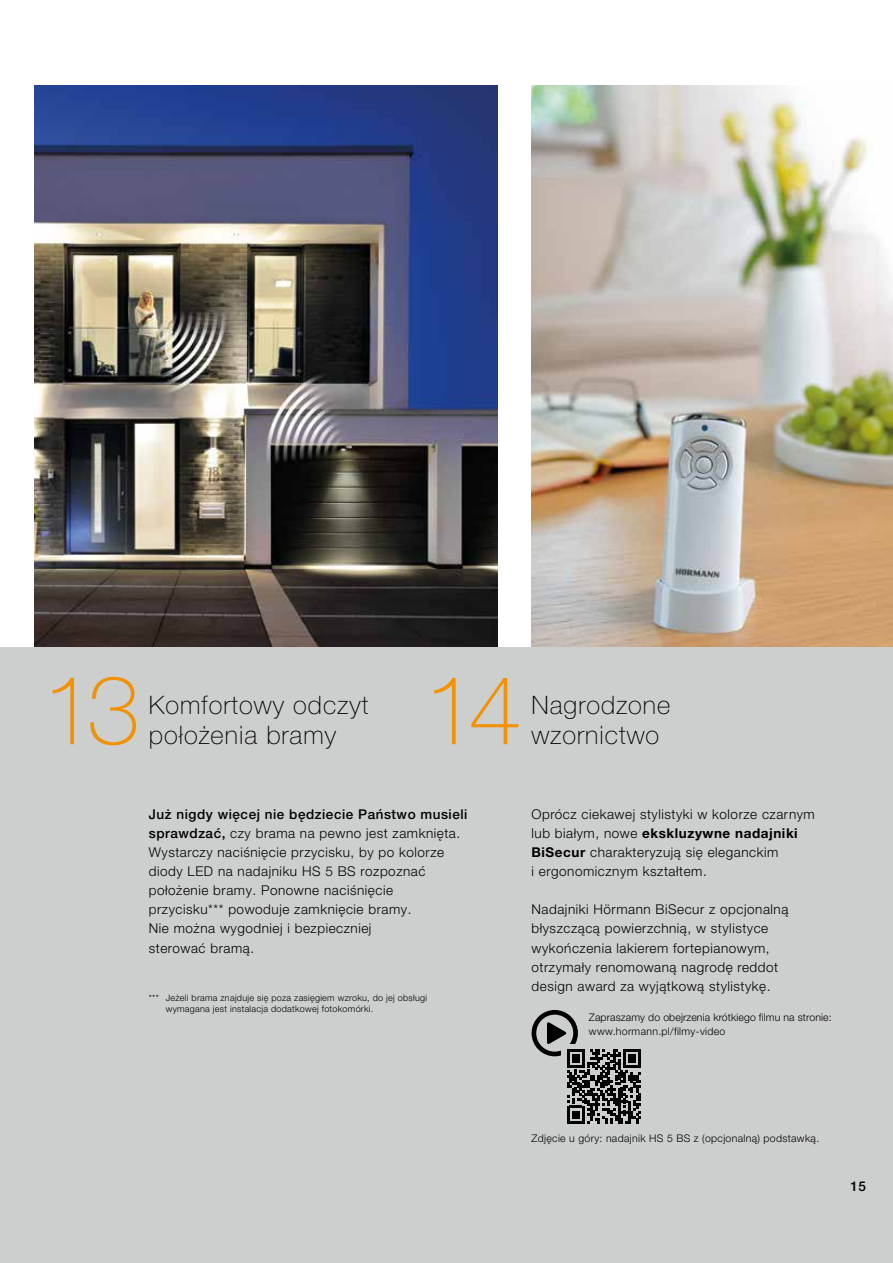
<style>
.page{position:relative;width:893px;height:1263px;background:#fff}
.page>*{position:absolute;margin:0;border:0;box-sizing:border-box;transform-origin:0 0}
.t1{font:100 96px "Hoermann Helvetica Neue";color:#f39200}
.t2{font:100 25.5px/29.7px "Hoermann Helvetica Neue";letter-spacing:.04em;color:#000}
.t3{font:300 13.5px/19.2px "Hoermann Helvetica Neue";letter-spacing:.04em;color:#000}
.t4{font:500 13.5px "Hoermann Helvetica Neue";color:#000}
.t5{font:300 10.5px/14.9px "Hoermann Helvetica Neue";letter-spacing:.01em;color:#000}
.t6{font:300 10.5px "Hoermann Helvetica Neue";letter-spacing:.03em;color:#000}
.t7{font:300 9px/10.6px "Hoermann Helvetica Neue";letter-spacing:.03em;color:#000}
.s1{font-weight:500}
.s2{font-weight:700}
</style>
<div class="page">
<div style="left:0;top:646px;width:893px;height:617px;background:#cdcece"></div>
<img style="left:34px;top:85px;width:463px;height:561px">
<svg style="left:532px;top:1010px;width:109px;height:113px"></svg>
<img style="left:531px;top:85px;width:362px;height:561px">
<h1 class="t1" style="left:42px;top:642px;width:100px">13</h1>
<h1 class="t1" style="left:424px;top:642px;width:100px">14</h1>
<h2 class="t2" style="left:149px;top:689px;width:221px">Komfortowy odczyt położenia bramy</h2>
<h2 class="t2" style="left:531px;top:689px;width:140px">Nagrodzone wzornictwo</h2>
<p class="t3" style="left:149px;top:803px;width:320px"><span class="s1">Już nigdy więcej nie będziecie Państwo musieli sprawdzać,</span> czy brama na pewno jest zamknięta.<br>Wystarczy naciśnięcie przycisku, by po kolorze diody LED na nadajniku HS 5 BS rozpoznać położenie bramy. Ponowne naciśnięcie przycisku*** powoduje zamknięcie bramy.<br>Nie można wygodniej i bezpieczniej<br>sterować bramą.</p>
<p class="t7" style="left:166px;top:992px;width:263px;text-indent:-17px">*** Jeżeli brama znajduje się poza zasięgiem wzroku, do jej obsługi wymagana jest instalacja dodatkowej fotokomórki.</p>
<p class="t3" style="left:531px;top:803px;width:285px">Oprócz ciekawej stylistyki w kolorze czarnym lub białym, nowe <span class="s2">ekskluzywne nadajniki BiSecur</span> charakteryzują się eleganckim<br>i ergonomicznym kształtem.</p>
<p class="t3" style="left:531px;top:899px;width:258px">Nadajniki Hörmann BiSecur z opcjonalną błyszczącą powierzchnią, w stylistyce wykończenia lakierem fortepianowym, otrzymały renomowaną nagrodę reddot design award za wyjątkową stylistykę.</p>
<p class="t5" style="left:589px;top:1009px;width:244px">Zapraszamy do obejrzenia krótkiego filmu na stronie: www.hormann.pl/filmy-video</p>
<p class="t6" style="left:531px;top:1131px;width:289px">Zdjęcie u góry: nadajnik HS 5 BS z (opcjonalną) podstawką.</p>
<p class="t4" style="left:850px;top:1176px;width:17px">15</p>
</div>
